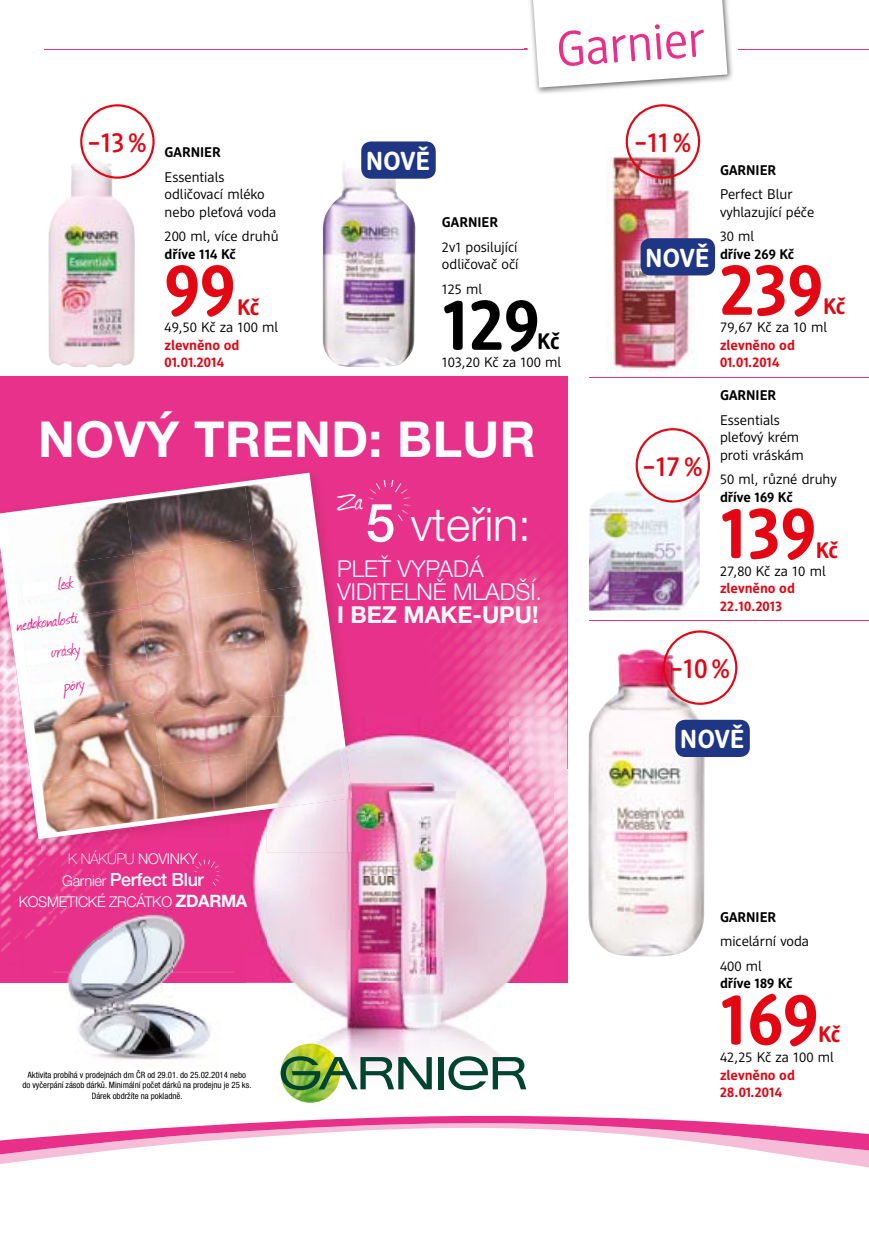
<style>
.page{position:relative;width:869px;height:1241px;background:#fff}
.page>*{position:absolute;margin:0;border:0;box-sizing:border-box;transform-origin:0 0}
.t1{font:700 72.8px "DM Brand";color:#e30613}
.t2{font:700 72.8px "DM Brand";color:#000}
.t3{font:500 53.02px "Helvetica Neue LT Std";color:#fff}
.t4{font:700 49.52px "Helvetica Neue LT Pro";letter-spacing:.01em;color:#fff}
.t5{font:49px "DM Brand";color:#e8308a}
.t6{font:300 46.38px "Helvetica Neue LT Pro";color:#fff}
.t7{font:500 27.65px "DM Brand";color:#e30613}
.t8{font:700 25.9px "DM Support";color:#fff}
.t9{font:300 23.28px/22.9px "Helvetica Neue LT Pro";color:#fff}
.t10{font:700 23.28px "Helvetica Neue LT Pro";color:#fff}
.t11{font:700 22.4px "DM Brand";letter-spacing:-.02em;color:#e30613}
.t12{font:700 22.4px "DM Brand";color:#000}
.t13{font:21.35px/35px "Journal";color:#e71a84;text-align:center}
.t14{font:500 18.2px "Helvetica Neue LT Pro";letter-spacing:-.02em;color:#fff}
.t15{font:300 14.88px "Helvetica Neue LT Pro";letter-spacing:-.02em;color:#fff}
.t16{font:100 14.88px "Helvetica Neue LT Pro";letter-spacing:-.02em;color:#fff}
.t17{font:14px/17.5px "DM Support";color:#000}
.t18{font:700 14px/17.5px "DM Support";color:#e30613}
.t19{font:700 14px "DM Support";color:#000}
.t20{font:condensed 8.75px/10.5px "Helvetica Neue LT Pro";color:#000;text-align:center}
.s1{font-weight:300}
.s2{font-weight:300;font-size:14.88px}
.s3{font-weight:700;font-size:17.15px}
</style>
<div class="page">
<hr style="left:45px;top:377px;width:823px;height:1px;background:#e8308a">
<hr style="left:45px;top:620px;width:823px;height:1px;background:#e8308a">
<div style="left:0;top:367px;width:588px;height:711px;background:#fff"></div>
<div style="left:0;top:377px;width:567px;height:605px;background:#e8318a"></div>
<img style="left:0;top:852px;width:24px;height:100px">
<img style="left:24px;top:852px;width:192px;height:60px">
<img style="left:24px;top:912px;width:30px;height:60px">
<img style="left:139px;top:853px;width:59px;height:11px">
<img style="left:0;top:839px;width:41px;height:13px">
<img style="left:41px;top:839px;width:84px;height:13px">
<svg style="left:0;top:472px;width:347px;height:367px"></svg>
<img style="left:7px;top:501px;width:119px;height:69px">
<img style="left:126px;top:486px;width:119px;height:68px">
<img style="left:245px;top:478px;width:73px;height:105px">
<img style="left:14px;top:554px;width:119px;height:68px">
<img style="left:133px;top:538px;width:126px;height:68px">
<img style="left:21px;top:606px;width:118px;height:69px">
<img style="left:139px;top:591px;width:119px;height:68px">
<img style="left:258px;top:583px;width:74px;height:105px">
<img style="left:27px;top:659px;width:119px;height:69px">
<img style="left:146px;top:643px;width:127px;height:69px">
<img style="left:34px;top:712px;width:119px;height:68px">
<img style="left:153px;top:696px;width:119px;height:68px">
<img style="left:272px;top:688px;width:63px;height:28px">
<img style="left:41px;top:764px;width:126px;height:69px">
<img style="left:160px;top:753px;width:86px;height:64px">
<svg style="left:21px;top:577px;width:58px;height:19px"></svg>
<svg style="left:26px;top:611px;width:61px;height:21px"></svg>
<svg style="left:25px;top:644px;width:58px;height:21px"></svg>
<svg style="left:28px;top:678px;width:58px;height:21px"></svg>
<img style="left:246px;top:982px;width:307px;height:117px">
<img style="left:365px;top:733px;width:56px;height:89px">
<img style="left:267px;top:822px;width:154px;height:107px">
<img style="left:267px;top:929px;width:163px;height:53px">
<img style="left:430px;top:956px;width:101px;height:26px">
<img style="left:246px;top:811px;width:21px;height:133px">
<img style="left:316px;top:738px;width:49px;height:114px">
<img style="left:267px;top:811px;width:49px;height:41px">
<img style="left:246px;top:716px;width:106px;height:95px">
<img style="left:246px;top:716px;width:100px;height:91px">
<img style="left:442px;top:559px;width:125px;height:210px">
<img style="left:553px;top:769px;width:14px;height:167px">
<img style="left:421px;top:716px;width:132px;height:240px">
<img style="left:280px;top:1043px;width:60px;height:59px;border-radius:30px">
<div style="left:438px;top:1056px;width:5px;height:33px;background:#004430"></div>
<svg style="left:448px;top:1056px;width:78px;height:33px"></svg>
<img style="left:280px;top:1056px;width:151px;height:33px">
<img style="left:54px;top:982px;width:60px;height:34px">
<img style="left:114px;top:982px;width:60px;height:34px">
<img style="left:174px;top:982px;width:60px;height:34px">
<img style="left:54px;top:907px;width:180px;height:75px">
<img style="left:77px;top:1016px;width:134px;height:44px">
<img style="left:192px;top:859px;width:29px;height:26px">
<svg style="left:246px;top:1081px;width:5px;height:8px"></svg>
<svg style="left:0;top:1155px;width:868px;height:12px"></svg>
<svg style="left:0;top:1115px;width:868px;height:40px"></svg>
<hr style="left:45px;top:49px;width:823px;height:1px;background:#e8308a">
<div style="left:527px;top:0;width:210px;height:117px;background:#fff"></div>
<img style="left:536px;top:0;width:197px;height:94px">
<svg style="left:524px;top:0;width:203px;height:88px"></svg>
<img style="left:322px;top:167px;width:93px;height:200px">
<img style="left:48px;top:164px;width:87px;height:203px">
<svg style="left:80px;top:104px;width:74px;height:75px"></svg>
<img style="left:589px;top:491px;width:110px;height:119px">
<svg style="left:635px;top:428px;width:74px;height:74px"></svg>
<img style="left:588px;top:649px;width:117px;height:307px">
<svg style="left:662px;top:630px;width:75px;height:74px"></svg>
<img style="left:606px;top:157px;width:89px;height:215px">
<img style="left:625px;top:104px;width:74px;height:75px">
<div style="left:675px;top:719px;width:74px;height:37px;background:#1f3685;border-radius:10px"></div>
<div style="left:361px;top:141px;width:74px;height:38px;background:#1f3685;border-radius:10px"></div>
<div style="left:640px;top:238px;width:74px;height:37px;background:#1f3685;border-radius:10px"></div>
<svg style="left:336px;top:480px;width:75px;height:41px"></svg>
<h3 class="t5" style="left:554px;top:19px;width:150px;rotate:-4deg">Garnier</h3>
<h3 class="t7" style="left:88px;top:125px;width:61px">–13 %</h3>
<p class="t19" style="left:164px;top:143px;width:58px">GARNIER</p>
<p class="t17" style="left:164px;top:168px;width:113px">Essentials odličovací mléko nebo pleťová voda</p>
<p class="t17" style="left:164px;top:227px;width:115px">200 ml, více druhů</p>
<p class="t19" style="left:164px;top:245px;width:73px">dříve 114 Kč</p>
<h1 class="t1" style="left:164px;top:243px;width:72px">99</h1>
<p class="t17" style="left:164px;top:318px;width:115px">49,50 Kč za 100 ml</p>
<p class="t18" style="left:164px;top:336px;width:76px">zlevněno od<br>01.01.2014</p>
<h3 class="t11" style="left:237px;top:293px;width:24px">Kč</h3>
<h3 class="t8" style="left:365px;top:144px;width:66px">NOVĚ</h3>
<p class="t19" style="left:441px;top:213px;width:58px">GARNIER</p>
<p class="t17" style="left:441px;top:238px;width:78px">2v1 posilující odličovač očí</p>
<p class="t17" style="left:441px;top:280px;width:42px">125 ml</p>
<h1 class="t2" style="left:441px;top:278px;width:99px">129</h1>
<p class="t17" style="left:441px;top:353px;width:121px">103,20 Kč za 100 ml</p>
<h3 class="t12" style="left:537px;top:327px;width:24px">Kč</h3>
<h3 class="t4" style="left:38px;top:409px;width:499px">NOVÝ TREND: BLUR</h3>
<h3 class="t13" style="left:9px;top:573px;width:64px;text-align:right;rotate:-8deg">lesk nedokonalosti</h3>
<h2 class="t3" style="left:365px;top:491px;width:31px">5</h2>
<h3 class="t6" style="left:410px;top:496px;width:122px">vteřin:</h3>
<h3 class="t9" style="left:337px;top:557px;width:206px">PLEŤ VYPADÁ<br>VIDITELNĚ MLADŠÍ.</h3>
<h3 class="t10" style="left:337px;top:600px;width:203px">I BEZ MAKE-UPU!</h3>
<h3 class="t7" style="left:633px;top:125px;width:59px">–11 %</h3>
<h3 class="t8" style="left:644px;top:241px;width:66px">NOVĚ</h3>
<h3 class="t7" style="left:642px;top:448px;width:62px">–17 %</h3>
<p class="t19" style="left:719px;top:161px;width:58px">GARNIER</p>
<p class="t17" style="left:719px;top:185px;width:96px">Perfect Blur vyhlazující péče</p>
<p class="t17" style="left:719px;top:227px;width:36px">30 ml</p>
<p class="t19" style="left:719px;top:245px;width:76px">dříve 269 Kč</p>
<h1 class="t1" style="left:719px;top:243px;width:105px">239</h1>
<p class="t17" style="left:719px;top:318px;width:108px">79,67 Kč za 10 ml</p>
<p class="t18" style="left:719px;top:336px;width:76px">zlevněno od<br>01.01.2014</p>
<h3 class="t11" style="left:822px;top:292px;width:24px">Kč</h3>
<p class="t19" style="left:719px;top:386px;width:58px">GARNIER</p>
<p class="t17" style="left:719px;top:411px;width:85px">Essentials pleťový krém proti vráskám</p>
<p class="t17" style="left:719px;top:470px;width:118px">50 ml, různé druhy</p>
<p class="t19" style="left:719px;top:488px;width:74px">dříve 169 Kč</p>
<h1 class="t1" style="left:719px;top:486px;width:98px">139</h1>
<p class="t17" style="left:719px;top:561px;width:107px">27,80 Kč za 10 ml</p>
<p class="t18" style="left:719px;top:579px;width:76px">zlevněno od<br>22.10.2013</p>
<h3 class="t11" style="left:815px;top:536px;width:24px">Kč</h3>
<h3 class="t13" style="left:49px;top:634px;width:31px;rotate:-8deg">vrásky póry</h3>
<p class="t16" style="left:68px;top:850px;width:131px">K NÁKUPU <span class="s1">NOVINKY</span></p>
<h3 class="t14" style="left:62px;top:868px;width:143px"><span class="s2">Garnier</span> Perfect Blur</h3>
<p class="t15" style="left:19px;top:892px;width:230px">KOSMETICKÉ ZRCÁTKO <span class="s3">ZDARMA</span></p>
<p class="t20" style="left:22px;top:1069px;width:230px">Aktivita probíhá v prodejnách dm ČR od 29.01. do 25.02.2014 nebo<br>do vyčerpání zásob dárků. Minimální počet dárků na prodejnu je 25 ks.<br>Dárek obdržíte na pokladně.</p>
<h3 class="t7" style="left:669px;top:651px;width:62px">–10 %</h3>
<h3 class="t8" style="left:679px;top:722px;width:66px">NOVĚ</h3>
<p class="t19" style="left:719px;top:908px;width:58px">GARNIER</p>
<p class="t17" style="left:719px;top:928px;width:91px;line-height:24.5px">micelární voda<br>400 ml</p>
<p class="t19" style="left:719px;top:974px;width:74px">dříve 189 Kč</p>
<h1 class="t1" style="left:719px;top:973px;width:100px">169</h1>
<p class="t17" style="left:719px;top:1047px;width:115px">42,25 Kč za 100 ml</p>
<p class="t18" style="left:719px;top:1065px;width:76px">zlevněno od<br>28.01.2014</p>
<h3 class="t11" style="left:817px;top:1020px;width:24px">Kč</h3>
</div>
